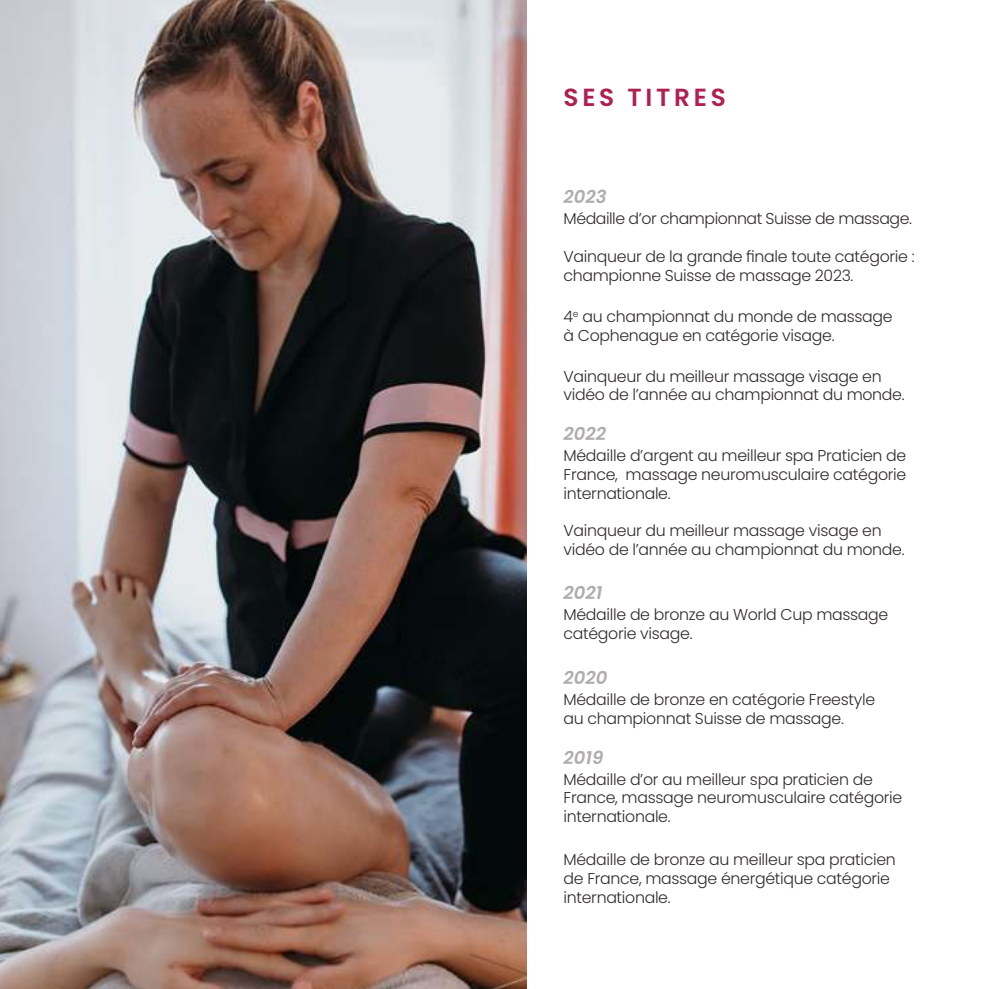
<style>
.page{position:relative;width:989px;height:989px;background:#fff}
.page>*{position:absolute;margin:0;border:0;box-sizing:border-box;transform-origin:0 0}
.t1{font:600 24.75px "Poppins";letter-spacing:.15em;color:#b0204f}
.t2{font:italic 600 18px "Poppins";color:#afacad}
.t3{font:300 15.75px/18.9px "Poppins";letter-spacing:-.02em;color:#2f2d2c}
</style>
<div class="page">
<img style="left:0;top:0;width:526px;height:989px">
<h1 class="t1" style="left:563px;top:82px;width:164px">SES TITRES</h1>
<p class="t2" style="left:563px;top:186px;width:45px">2023</p>
<p class="t3" style="left:563px;top:209px;width:350px">Médaille d’or championnat Suisse de massage.</p>
<p class="t3" style="left:563px;top:247px;width:352px">Vainqueur de la grande finale toute catégorie : championne Suisse de massage 2023.</p>
<p class="t3" style="left:563px;top:307px;width:331px">4<sup>e</sup> au championnat du monde de massage à Cophenague en catégorie visage.</p>
<p class="t3" style="left:563px;top:366px;width:342px">Vainqueur du meilleur massage visage en vidéo de l’année au championnat du monde.</p>
<p class="t2" style="left:563px;top:423px;width:44px">2022</p>
<p class="t3" style="left:563px;top:446px;width:344px;text-align:justify">Médaille d’argent au meilleur spa Praticien de France, massage neuromusculaire catégorie internationale.</p>
<p class="t3" style="left:563px;top:521px;width:342px">Vainqueur du meilleur massage visage en vidéo de l’année au championnat du monde.</p>
<p class="t2" style="left:563px;top:582px;width:40px">2021</p>
<p class="t3" style="left:563px;top:605px;width:326px">Médaille de bronze au World Cup massage catégorie visage.</p>
<p class="t2" style="left:563px;top:667px;width:45px">2020</p>
<p class="t3" style="left:563px;top:690px;width:313px">Médaille de bronze en catégorie Freestyle au championnat Suisse de massage.</p>
<p class="t2" style="left:563px;top:747px;width:41px">2019</p>
<p class="t3" style="left:563px;top:769px;width:340px">Médaille d’or au meilleur spa praticien de<br>France, massage neuromusculaire catégorie internationale.</p>
<p class="t3" style="left:563px;top:850px;width:334px">Médaille de bronze au meilleur spa praticien de France, massage énergétique catégorie internationale.</p>
</div>
